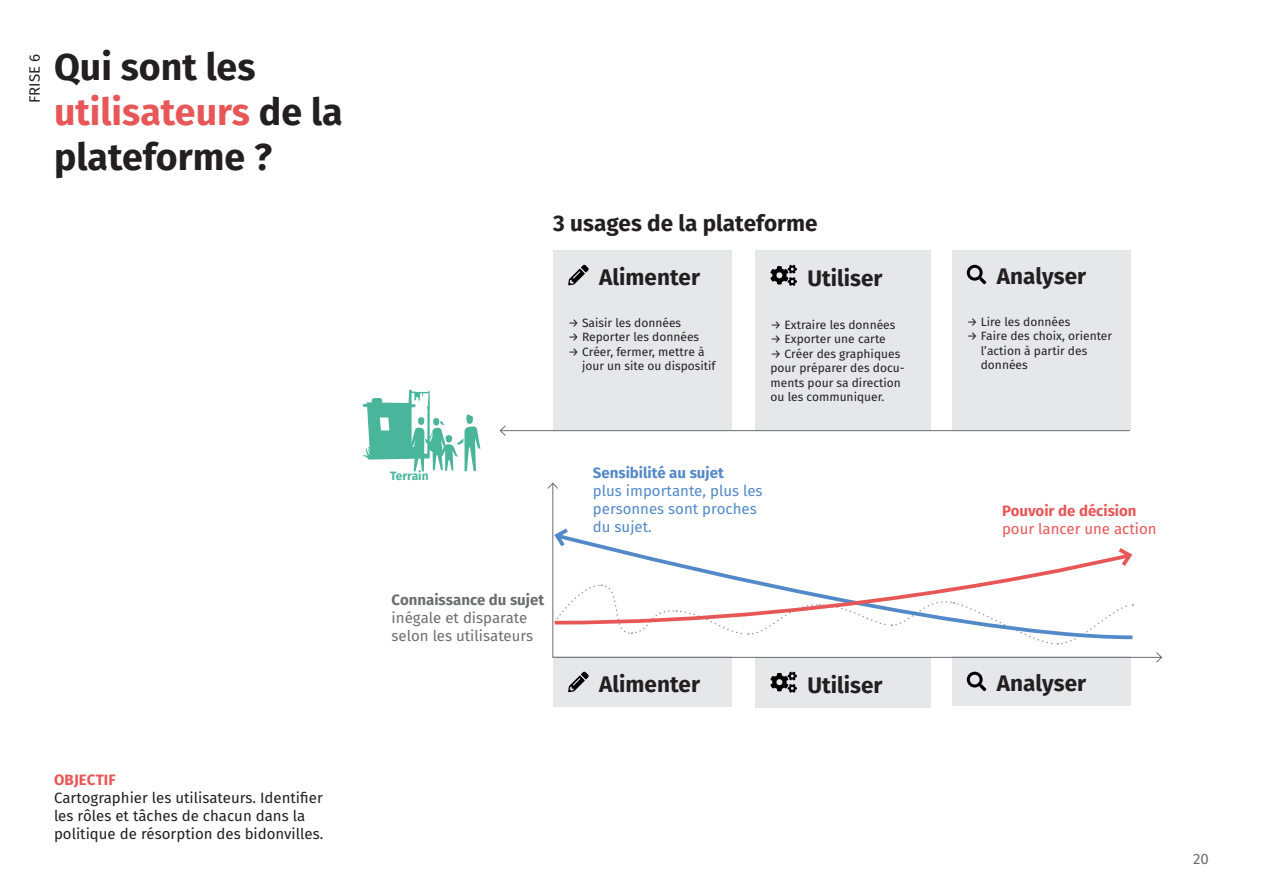
<style>
.page{position:relative;width:1263px;height:893px;background:#fff}
.page>*{position:absolute;margin:0;border:0;box-sizing:border-box;transform-origin:0 0}
.t1{font:700 37.5px/45px "Fira Sans";color:#231f20}
.t2{font:700 22.5px "Fira Sans";color:#231f20}
.t3{font:15px/18px "Fira Sans";color:#231f20}
.t4{font:15px/18px "Fira Sans";color:#5389c8}
.t5{font:15px "Fira Sans";color:#6c6d70}
.t6{font:700 15px "Fira Sans";color:#e85757}
.t7{font:700 15px "Fira Sans";color:#6c6d70}
.t8{font:15px "Fira Sans";color:#e85757}
.t9{font:700 15px "Fira Sans";color:#5389c8}
.t10{font:12px/14.4px "Fira Sans";color:#231f20}
.t11{font:700 12px "Fira Sans";color:#49b69b}
.s1{color:#e85757}
</style>
<div class="page">
<div style="left:553px;top:250px;width:179px;height:181px;background:#e6e7e9"></div>
<svg style="left:568px;top:265px;width:21px;height:20px"></svg>
<div style="left:553px;top:657px;width:179px;height:50px;background:#e6e7e9"></div>
<svg style="left:568px;top:671px;width:21px;height:21px"></svg>
<div style="left:756px;top:250px;width:175px;height:181px;background:#e6e7e9"></div>
<svg style="left:770px;top:265px;width:27px;height:21px"></svg>
<div style="left:756px;top:657px;width:175px;height:51px;background:#e6e7e9"></div>
<svg style="left:770px;top:672px;width:27px;height:21px"></svg>
<div style="left:952px;top:250px;width:179px;height:181px;background:#e6e7e9"></div>
<svg style="left:967px;top:265px;width:19px;height:19px"></svg>
<div style="left:952px;top:657px;width:179px;height:49px;background:#e6e7e9"></div>
<svg style="left:967px;top:672px;width:19px;height:19px"></svg>
<svg style="left:362px;top:390px;width:118px;height:81px"></svg>
<hr style="left:500px;top:430px;width:630px;height:1px;background:#6c6d70">
<svg style="left:499px;top:425px;width:7px;height:11px"></svg>
<svg style="left:552px;top:489px;width:603px;height:169px"></svg>
<svg style="left:547px;top:482px;width:11px;height:7px"></svg>
<svg style="left:1155px;top:652px;width:8px;height:11px"></svg>
<p class="t3" style="left:25px;top:103px;width:51px;rotate:-90deg">FRISE 6</p>
<p class="t1" style="left:54px;top:42px;width:290px">Qui sont les <span class="s1">utilisateurs</span> de la plateforme ?</p>
<p class="t6" style="left:54px;top:767px;width:63px">OBJECTIF</p>
<p class="t3" style="left:54px;top:788px;width:271px">Cartographier les utilisateurs. Identifier les rôles et tâches de chacun dans la politique de résorption des bidonvilles.</p>
<p class="t2" style="left:553px;top:204px;width:266px">3 usages de la plateforme</p>
<p class="t2" style="left:599px;top:259px;width:102px">Alimenter</p>
<p class="t10" style="left:568px;top:315px;width:115px">→ Saisir les données</p>
<p class="t10" style="left:568px;top:329px;width:133px">→ Reporter les données</p>
<p class="t10" style="left:582px;top:344px;width:135px;text-indent:-14px">→ Créer, fermer, mettre à jour un site ou dispositif</p>
<p class="t2" style="left:807px;top:259px;width:77px">Utiliser</p>
<p class="t10" style="left:770px;top:317px;width:126px">→ Extraire les données</p>
<p class="t10" style="left:770px;top:332px;width:117px">→ Exporter une carte</p>
<p class="t10" style="left:770px;top:346px;width:131px">→ Créer des graphiques</p>
<p class="t10" style="left:770px;top:361px;width:136px">pour préparer des docu&shy;ments pour sa direction</p>
<p class="t10" style="left:770px;top:389px;width:115px">ou les communiquer.</p>
<p class="t11" style="left:390px;top:465px;width:40px">Terrain</p>
<p class="t7" style="left:392px;top:587px;width:154px">Connaissance du sujet</p>
<p class="t5" style="left:392px;top:606px;width:137px">inégale et disparate</p>
<p class="t5" style="left:392px;top:624px;width:143px">selon les utilisateurs</p>
<p class="t9" style="left:593px;top:460px;width:132px">Sensibilité au sujet</p>
<p class="t4" style="left:593px;top:482px;width:171px">plus importante, plus les personnes sont proches du sujet.</p>
<p class="t2" style="left:599px;top:665px;width:102px">Alimenter</p>
<p class="t2" style="left:807px;top:666px;width:77px">Utiliser</p>
<p class="t2" style="left:997px;top:257px;width:91px">Analyser</p>
<p class="t10" style="left:967px;top:314px;width:105px">→ Lire les données</p>
<p class="t10" style="left:981px;top:328px;width:133px;text-indent:-14px">→ Faire des choix, orienter l’action à partir des données</p>
<p class="t6" style="left:1002px;top:498px;width:136px">Pouvoir de décision</p>
<p class="t8" style="left:1002px;top:517px;width:156px">pour lancer une action</p>
<p class="t2" style="left:997px;top:664px;width:91px">Analyser</p>
<p class="t5" style="left:1193px;top:847px;width:17px">20</p>
</div>
